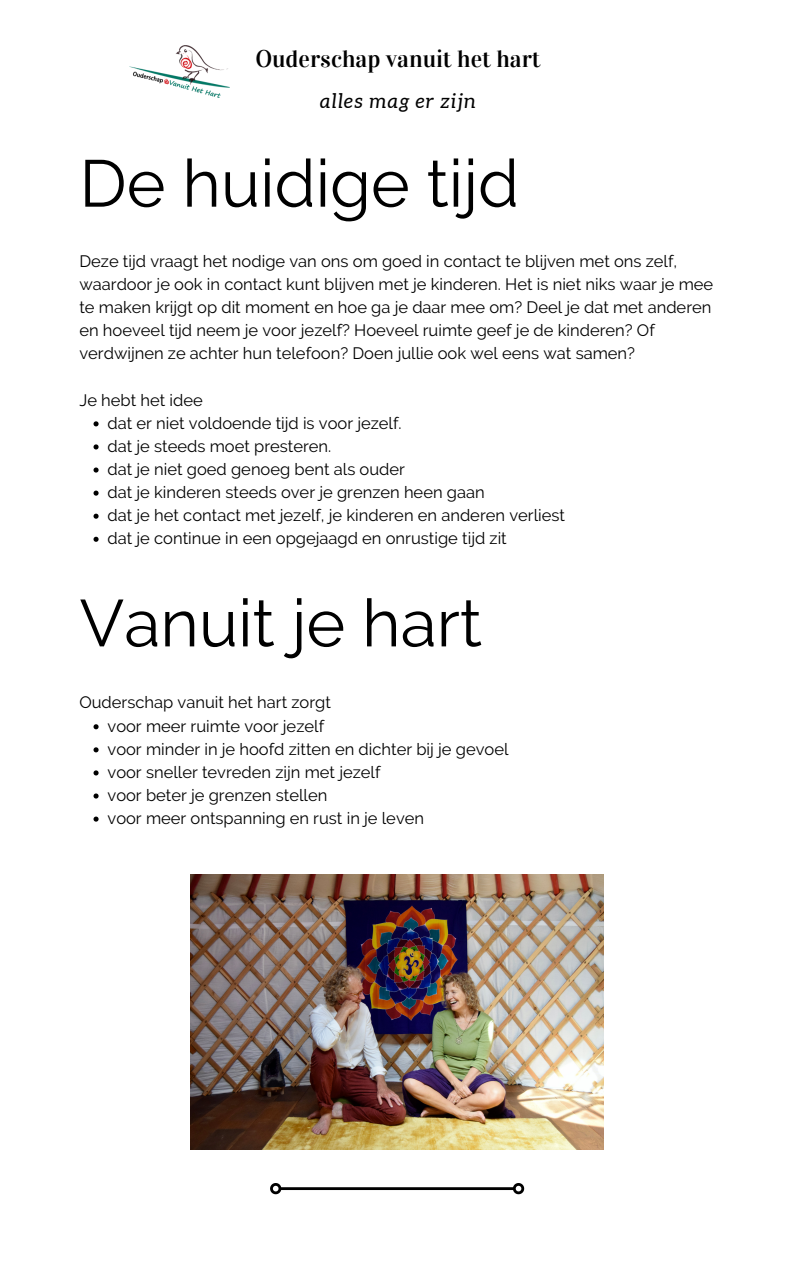
<style>
.page{position:relative;width:794px;height:1266px;background:#fff}
.page>*{position:absolute;margin:0;border:0;box-sizing:border-box;transform-origin:0 0}
.t1{font:66px "Raleway";color:#000}
.t2{font:24px "Vidaloka";color:#000}
.t3{font:italic 20.25px "Aleo";letter-spacing:.06em;color:#000}
.t4{font:16.5px/23.1px "Raleway";color:#000}
</style>
<div class="page">
<img style="left:129px;top:45px;width:101px;height:53px">
<hr style="left:281px;top:1187px;width:231px;height:3px;background:#000">
<svg style="left:270px;top:1183px;width:13px;height:12px"></svg>
<svg style="left:510px;top:1183px;width:15px;height:12px"></svg>
<svg style="left:93px;top:421px;width:5px;height:5px"></svg>
<svg style="left:93px;top:444px;width:5px;height:5px"></svg>
<svg style="left:93px;top:467px;width:5px;height:5px"></svg>
<svg style="left:93px;top:490px;width:5px;height:6px"></svg>
<svg style="left:93px;top:514px;width:5px;height:5px"></svg>
<svg style="left:93px;top:537px;width:5px;height:5px"></svg>
<svg style="left:93px;top:724px;width:5px;height:5px"></svg>
<svg style="left:93px;top:747px;width:5px;height:5px"></svg>
<svg style="left:93px;top:770px;width:5px;height:5px"></svg>
<svg style="left:93px;top:793px;width:5px;height:5px"></svg>
<svg style="left:93px;top:816px;width:5px;height:5px"></svg>
<img style="left:190px;top:874px;width:413px;height:276px">
<p class="t2" style="left:255px;top:45px;width:287px">Ouderschap vanuit het hart</p>
<p class="t3" style="left:320px;top:89px;width:157px">alles mag er zijn</p>
<p class="t1" style="left:79px;top:145px;width:441px">De huidige tijd</p>
<p class="t4" style="left:79px;top:250px;width:635px">Deze tijd vraagt het nodige van ons om goed in contact te blijven met ons zelf, waardoor je ook in contact kunt blijven met je kinderen. Het is niet niks waar je mee te maken krijgt op dit moment en hoe ga je daar mee om? Deel je dat met anderen en hoeveel tijd neem je voor jezelf? Hoeveel ruimte geef je de kinderen? Of verdwijnen ze achter hun telefoon? Doen jullie ook wel eens wat samen?</p>
<p class="t4" style="left:79px;top:388px;width:125px">Je hebt het idee</p>
<p class="t4" style="left:107px;top:411px;width:295px">dat er niet voldoende tijd is voor jezelf.</p>
<p class="t4" style="left:107px;top:434px;width:225px">dat je steeds moet presteren.</p>
<p class="t4" style="left:107px;top:457px;width:299px">dat je niet goed genoeg bent als ouder</p>
<p class="t4" style="left:107px;top:480px;width:378px">dat je kinderen steeds over je grenzen heen gaan</p>
<p class="t4" style="left:107px;top:503px;width:459px">dat je het contact met jezelf, je kinderen en anderen verliest</p>
<p class="t4" style="left:107px;top:527px;width:400px">dat je continue in een opgejaagd en onrustige tijd zit</p>
<p class="t1" style="left:79px;top:584px;width:404px">Vanuit je hart</p>
<p class="t4" style="left:79px;top:691px;width:253px">Ouderschap vanuit het hart zorgt</p>
<p class="t4" style="left:107px;top:714px;width:218px">voor meer ruimte voor jezelf</p>
<p class="t4" style="left:107px;top:737px;width:402px">voor minder in je hoofd zitten en dichter bij je gevoel</p>
<p class="t4" style="left:107px;top:760px;width:274px">voor sneller tevreden zijn met jezelf</p>
<p class="t4" style="left:107px;top:783px;width:221px">voor beter je grenzen stellen</p>
<p class="t4" style="left:107px;top:806px;width:318px">voor meer ontspanning en rust in je leven</p>
</div>
